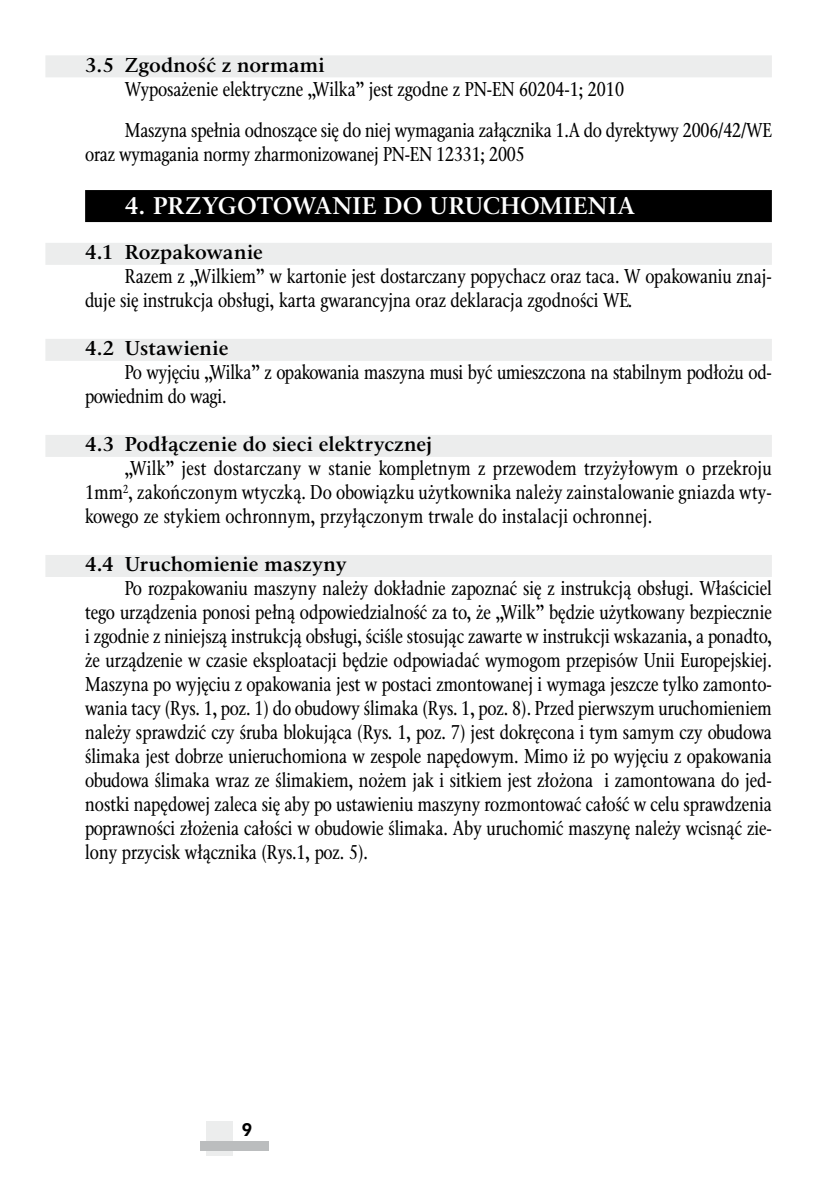
<style>
.page{position:relative;width:840px;height:1191px;background:#fff}
.page>*{position:absolute;margin:0;border:0;box-sizing:border-box;transform-origin:0 0}
.t1{font:700 24px "Classic PSEFN";letter-spacing:.005em;color:#fff}
.t2{font:20px/24px "Classic Cnd EFN";color:#000}
.t3{font:700 20px "Classic PSEFN";color:#000}
.t4{font:700 20px "Classic EFN";letter-spacing:.01em;color:#000}
.t5{font:800 18px "Futurum Ibis EE";color:#000}
</style>
<div class="page">
<div style="left:206px;top:1121px;width:26px;height:34px;background:#eceded"></div>
<div style="left:200px;top:1140px;width:68px;height:10px;background:#bbbdbe"></div>
<div style="left:45px;top:55px;width:726px;height:22px;background:#eceded"></div>
<div style="left:85px;top:190px;width:686px;height:32px;background:#000"></div>
<div style="left:45px;top:243px;width:726px;height:22px;background:#eceded"></div>
<div style="left:45px;top:339px;width:726px;height:22px;background:#eceded"></div>
<div style="left:45px;top:435px;width:726px;height:22px;background:#eceded"></div>
<div style="left:45px;top:555px;width:726px;height:22px;background:#eceded"></div>
<p class="t4" style="left:85px;top:53px;width:241px">3.5 Zgodność z normami</p>
<p class="t2" style="left:125px;top:69px;width:648px;line-height:41px">Wyposażenie elektryczne „Wilka” jest zgodne z PN-EN 60204-1; 2010<br>Maszyna spełnia odnoszące się do niej wymagania załącznika 1.A do dyrektywy 2006/42/WE</p>
<p class="t2" style="left:85px;top:143px;width:441px">oraz wymagania normy zharmonizowanej PN-EN 12331; 2005</p>
<p class="t1" style="left:125px;top:191px;width:511px">4. PRZYGOTOWANIE DO URUCHOMIENIA</p>
<p class="t3" style="left:85px;top:240px;width:179px">4.1 Rozpakowanie</p>
<p class="t2" style="left:85px;top:265px;width:687px;text-indent:40px">Razem z „Wilkiem” w kartonie jest dostarczany popychacz oraz taca. W opakowaniu znaj&shy;duje się instrukcja obsługi, karta gwarancyjna oraz deklaracja zgodności WE.</p>
<p class="t3" style="left:85px;top:336px;width:145px">4.2 Ustawienie</p>
<p class="t2" style="left:85px;top:361px;width:687px;text-indent:40px">Po wyjęciu „Wilka” z opakowania maszyna musi być umieszczona na stabilnym podłożu od&shy;powiednim do wagi.</p>
<p class="t3" style="left:85px;top:432px;width:348px">4.3 Podłączenie do sieci elektrycznej</p>
<p class="t2" style="left:85px;top:457px;width:687px;text-align:justify;text-indent:40px">„Wilk” jest dostarczany w stanie kompletnym z przewodem trzyżyłowym o przekroju 1mm<sup>2</sup>, zakończonym wtyczką. Do obowiązku użytkownika należy zainstalowanie gniazda wty&shy;kowego ze stykiem ochronnym, przyłączonym trwale do instalacji ochronnej.</p>
<p class="t3" style="left:85px;top:552px;width:263px">4.4 Uruchomienie maszyny</p>
<p class="t2" style="left:85px;top:577px;width:688px;text-align:justify;text-indent:40px">Po rozpakowaniu maszyny należy dokładnie zapoznać się z instrukcją obsługi. Właściciel tego urządzenia ponosi pełną odpowiedzialność za to, że „Wilk” będzie użytkowany bezpiecznie i zgodnie z niniejszą instrukcją obsługi, ściśle stosując zawarte w instrukcji wskazania, a ponadto, że urządzenie w czasie eksploatacji będzie odpowiadać wymogom przepisów Unii Europejskiej.<br>Maszyna po wyjęciu z opakowania jest w postaci zmontowanej i wymaga jeszcze tylko zamonto&shy;wania tacy (Rys. 1, poz. 1) do obudowy ślimaka (Rys. 1, poz. 8). Przed pierwszym uruchomieniem należy sprawdzić czy śruba blokująca (Rys. 1, poz. 7) jest dokręcona i tym samym czy obudowa ślimaka jest dobrze unieruchomiona w zespole napędowym. Mimo iż po wyjęciu z opakowania obudowa ślimaka wraz ze ślimakiem, nożem jak i sitkiem jest złożona i zamontowana do jed&shy;nostki napędowej zaleca się aby po ustawieniu maszyny rozmontować całość w celu sprawdzenia poprawności złożenia całości w obudowie ślimaka. Aby uruchomić maszynę należy wcisnąć zie&shy;lony przycisk włącznika (Rys.1, poz. 5).</p>
<p class="t5" style="left:241px;top:1119px;width:13px">9</p>
</div>
